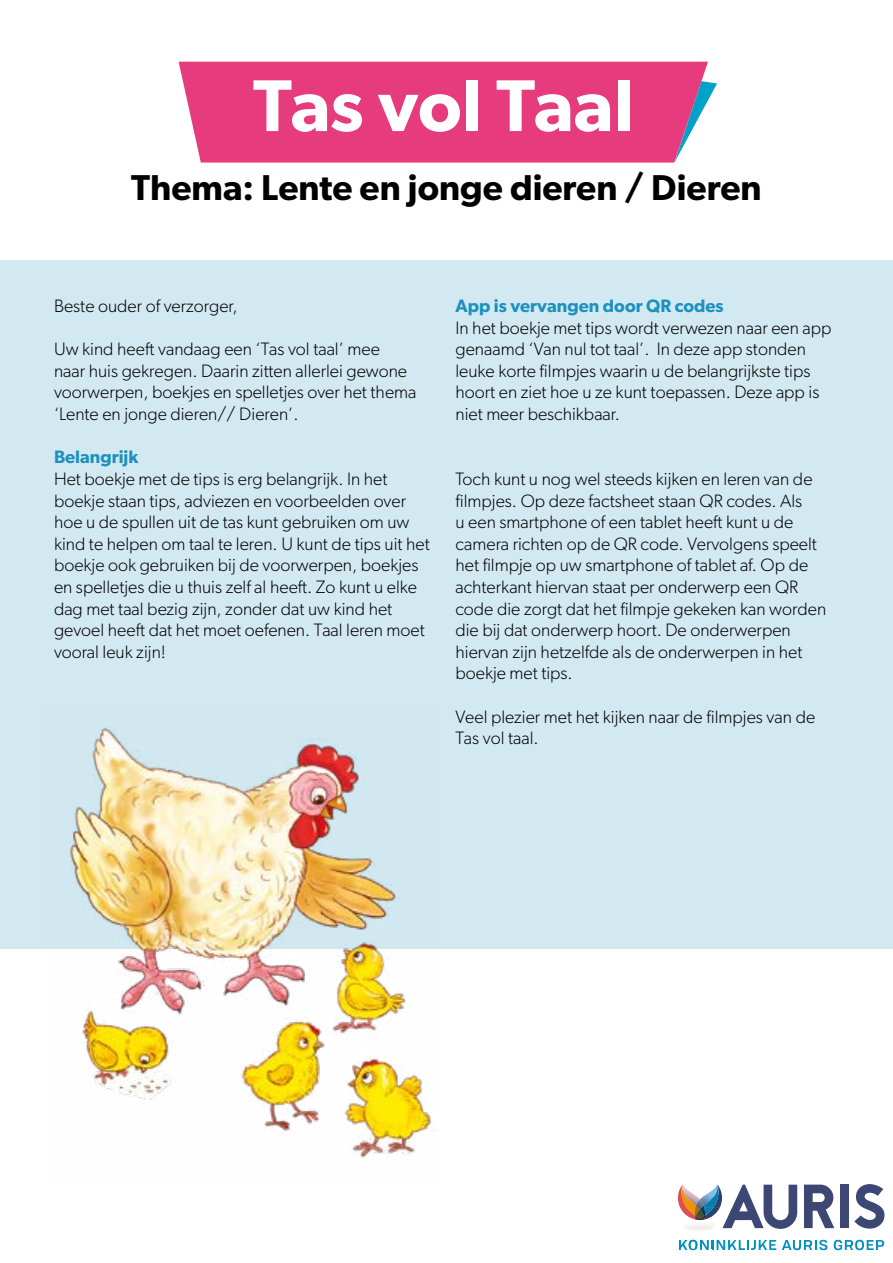
<style>
.page{position:relative;width:893px;height:1263px;background:#fff}
.page>*{position:absolute;margin:0;border:0;box-sizing:border-box;transform-origin:0 0}
.t1{font:600 73.5px "Gibson";color:#fff}
.t2{font:600 36px "Gibson";color:#000}
.t3{font:300 18px/21.6px "Gibson";color:#000}
.t4{font:600 18px "Gibson";color:#1c91bc}
</style>
<div class="page">
<div style="left:0;top:260px;width:893px;height:689px;background:#d2e9f1"></div>
<svg style="left:708px;top:82px;width:9px;height:18px"></svg>
<div style="left:179px;top:62px;width:529px;height:101px;background:#e63c7e"></div>
<svg style="left:782px;top:1240px;width:45px;height:10px"></svg>
<svg style="left:834px;top:1240px;width:50px;height:10px"></svg>
<svg style="left:804px;top:1184px;width:30px;height:44px"></svg>
<svg style="left:679px;top:1240px;width:97px;height:10px"></svg>
<svg style="left:678px;top:1184px;width:119px;height:45px"></svg>
<div style="left:840px;top:1184px;width:9px;height:44px;background:#3c4774"></div>
<svg style="left:854px;top:1184px;width:30px;height:44px"></svg>
<img style="left:70px;top:727px;width:361px;height:431px">
<h1 class="t1" style="left:253px;top:62px;width:382px">Tas vol Taal</h1>
<h2 class="t2" style="left:131px;top:166px;width:632px">Thema: Lente en jonge dieren / Dieren</h2>
<p class="t3" style="left:54px;top:295px;width:185px">Beste ouder of verzorger,</p>
<p class="t3" style="left:54px;top:338px;width:364px">Uw kind heeft vandaag een ‘Tas vol taal’ mee<br>naar huis gekregen. Daarin zitten allerlei gewone voorwerpen, boekjes en spelletjes over het thema ‘Lente en jonge dieren// Dieren’.</p>
<p class="t4" style="left:54px;top:446px;width:86px">Belangrijk</p>
<p class="t3" style="left:54px;top:468px;width:377px">Het boekje met de tips is erg belangrijk. In het boekje staan tips, adviezen en voorbeelden over hoe u de spullen uit de tas kunt gebruiken om uw kind te helpen om taal te leren. U kunt de tips uit het boekje ook gebruiken bij de voorwerpen, boekjes en spelletjes die u thuis zelf al heeft. Zo kunt u elke dag met taal bezig zijn, zonder dat uw kind het gevoel heeft dat het moet oefenen. Taal leren moet vooral leuk zijn!</p>
<p class="t4" style="left:455px;top:295px;width:270px">App is vervangen door QR codes</p>
<p class="t3" style="left:455px;top:316px;width:378px">In het boekje met tips wordt verwezen naar een app genaamd ‘Van nul tot taal’. In deze app stonden leuke korte filmpjes waarin u de belangrijkste tips hoort en ziet hoe u ze kunt toepassen. Deze app is niet meer beschikbaar.</p>
<p class="t3" style="left:455px;top:468px;width:372px">Toch kunt u nog wel steeds kijken en leren van de filmpjes. Op deze factsheet staan QR codes. Als<br>u een smartphone of een tablet heeft kunt u de camera richten op de QR code. Vervolgens speelt het filmpje op uw smartphone of tablet af. Op de achterkant hiervan staat per onderwerp een QR code die zorgt dat het filmpje gekeken kan worden die bij dat onderwerp hoort. De onderwerpen hiervan zijn hetzelfde als de onderwerpen in het boekje met tips.</p>
<p class="t3" style="left:455px;top:705px;width:361px">Veel plezier met het kijken naar de filmpjes van de<br>Tas vol taal.</p>
</div>
